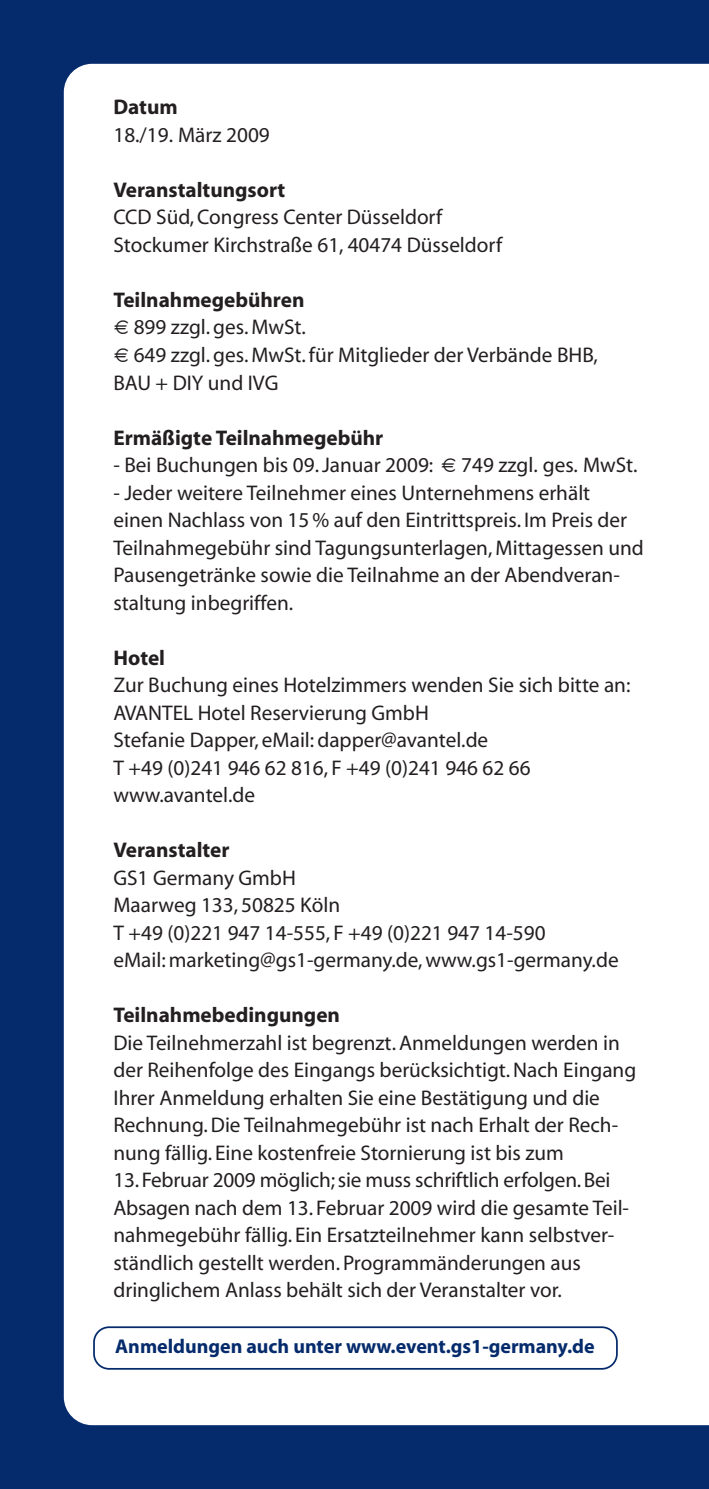
<style>
.page{position:relative;width:709px;height:1489px;background:#fff}
.page>*{position:absolute;margin:0;border:0;box-sizing:border-box;transform-origin:0 0}
.t1{font:21.25px/27.5px "Myriad";color:#231f20}
.t2{font:700 21.25px "Myriad";color:#231f20}
.t3{font:700 20px "Myriad";color:#052b6c}
</style>
<div class="page">
<div style="left:0;top:0;width:709px;height:1488px;background:#052b6c"></div>
<div style="left:64px;top:64px;width:645px;height:1360px;background:#fff"></div>
<svg style="left:93px;top:1326px;width:525px;height:43px;background:#edf0f4"></svg>
<div style="left:638px;top:237px;width:71px;height:159px;background:#fff"></div>
<svg style="left:114px;top:321px;width:14px;height:13px"></svg>
<svg style="left:114px;top:348px;width:14px;height:14px"></svg>
<svg style="left:442px;top:458px;width:13px;height:14px"></svg>
<p class="t2" style="left:113px;top:99px;width:66px">Datum</p>
<p class="t1" style="left:113px;top:123px;width:158px">18./19. März 2009</p>
<p class="t2" style="left:113px;top:182px;width:173px">Veranstaltungsort</p>
<p class="t1" style="left:113px;top:205px;width:390px">CCD Süd, Congress Center Düsseldorf<br>Stockumer Kirchstraße 61, 40474 Düsseldorf</p>
<p class="t2" style="left:113px;top:292px;width:193px">Teilnahmegebühren</p>
<p class="t1" style="left:134px;top:315px;width:174px">899 zzgl. ges. MwSt.</p>
<p class="t1" style="left:134px;top:343px;width:466px">649 zzgl. ges. MwSt. für Mitglieder der Verbände BHB,</p>
<p class="t1" style="left:113px;top:370px;width:167px">BAU + DIY und IVG</p>
<p class="t2" style="left:113px;top:429px;width:271px">Ermäßigte Teilnahmegebühr</p>
<p class="t1" style="left:113px;top:453px;width:321px">- Bei Buchungen bis 09. Januar 2009:</p>
<p class="t1" style="left:461px;top:453px;width:178px">749 zzgl. ges. MwSt.</p>
<p class="t1" style="left:113px;top:480px;width:532px">- Jeder weitere Teilnehmer eines Unternehmens erhält einen Nachlass von 15 % auf den Eintrittspreis. Im Preis der Teilnahmegebühr sind Tagungsunterlagen, Mittagessen und Pausengetränke sowie die Teilnahme an der Abendveran&shy;staltung inbegriffen.</p>
<p class="t2" style="left:113px;top:649px;width:53px">Hotel</p>
<p class="t1" style="left:113px;top:673px;width:518px">Zur Buchung eines Hotelzimmers wenden Sie sich bitte an:<br>AVANTEL Hotel Reservierung GmbH<br>Stefanie Dapper, eMail: dapper@avantel.de<br>T +49 (0)241 946 62 816, F +49 (0)241 946 62 66 www.avantel.de</p>
<p class="t2" style="left:113px;top:842px;width:118px">Veranstalter</p>
<p class="t1" style="left:113px;top:865px;width:506px">GS1 Germany GmbH<br>Maarweg 133, 50825 Köln<br>T +49 (0)221 947 14-555, F +49 (0)221 947 14-590<br>eMail: marketing@gs1-germany.de, www.gs1-germany.de</p>
<p class="t2" style="left:113px;top:1007px;width:228px">Teilnahmebedingungen</p>
<p class="t1" style="left:113px;top:1030px;width:524px">Die Teilnehmerzahl ist begrenzt. Anmeldungen werden in der Reihenfolge des Eingangs berücksichtigt. Nach Eingang Ihrer Anmeldung erhalten Sie eine Bestätigung und die Rechnung. Die Teilnahmegebühr ist nach Erhalt der Rech&shy;nung fällig. Eine kostenfreie Stornierung ist bis zum</p>
<p class="t1" style="left:113px;top:1168px;width:517px">13. Februar 2009 möglich; sie muss schriftlich erfolgen. Bei Absagen nach dem 13. Februar 2009 wird die gesamte Teil&shy;nahmegebühr fällig. Ein Ersatzteilnehmer kann selbstver&shy;ständlich gestellt werden. Programmänderungen aus dringlichem Anlass behält sich der Veranstalter vor.</p>
<p class="t3" style="left:115px;top:1338px;width:481px">Anmeldungen auch unter www.event.gs1-germany.de</p>
</div>
